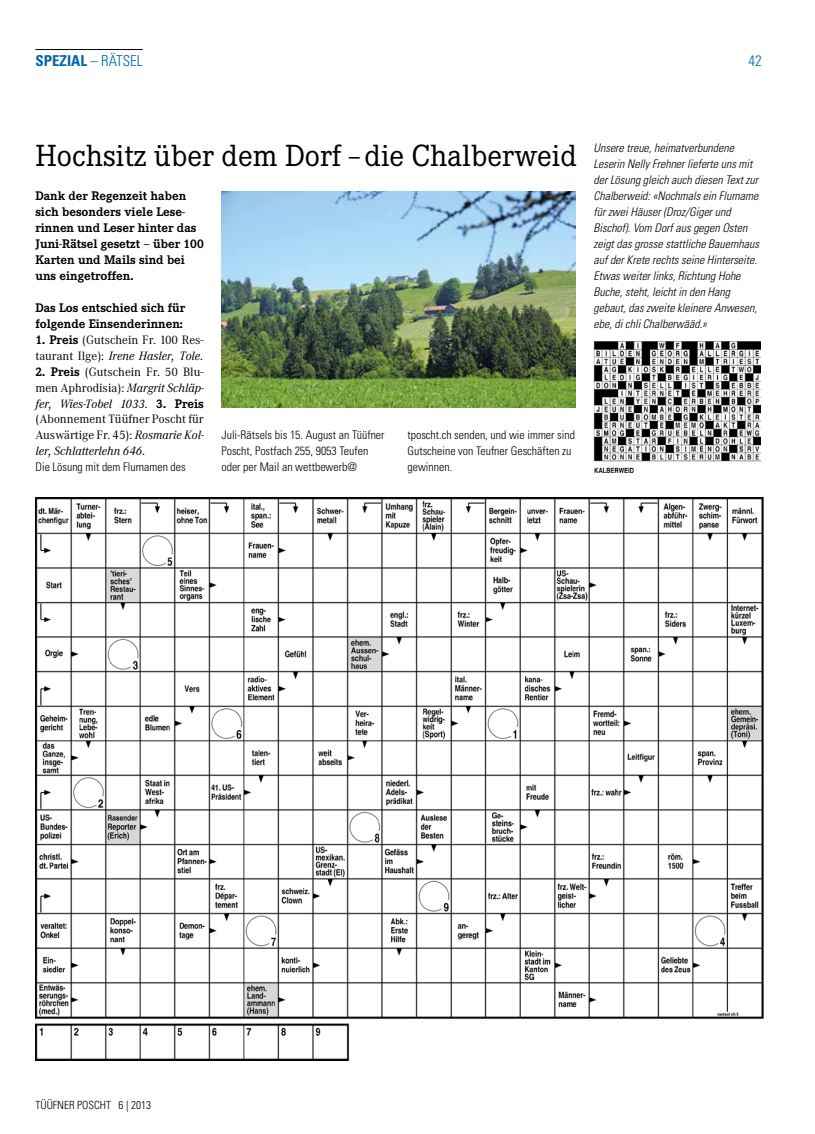
<style>
.page{position:relative;width:815px;height:1134px;background:#fff}
.page>*{position:absolute;margin:0;border:0;box-sizing:border-box;transform-origin:0 0}
.t1{font:30px "Corporate EBQ";color:#000}
.t2{font:700 condensed 15px "Univers LT Std";color:#0066ac}
.t3{font:300 condensed 15px "Univers LT Std";color:#0066ac}
.t4{font:700 12.25px/16px "Corporate EBQ";color:#000}
.t5{font:italic 300 condensed 11.88px/16px "Univers LT Std";color:#000}
.t6{font:11.88px/16px "Corporate ABQ";color:#000}
.t7{font:300 condensed 11.88px/16px "Univers LT Std";color:#000}
.t8{font:300 condensed 11.25px "Univers LT Std";color:#000}
.s1{font-weight:300}
.s2{font-family:"Corporate EBQ";font-weight:700;font-size:12.25px}
.s3{font-style:italic}
</style>
<div class="page">
<hr style="left:35px;top:49px;width:108px;height:1px;background:#000">
<img style="left:35px;top:498px;width:729px;height:563px">
<img style="left:593px;top:341px;width:167px;height:131px">
<img style="left:221px;top:191px;width:355px;height:216px">
<p class="t2" style="left:35px;top:51px;width:109px">SPEZIAL <span class="s1">– RÄTSEL</span></p>
<p class="t3" style="left:748px;top:51px;width:15px">42</p>
<h1 class="t1" style="left:35px;top:138px;width:543px">Hochsitz über dem Dorf – die Chalberweid</h1>
<p class="t4" style="left:35px;top:188px;width:170px">Dank der Regenzeit haben sich besonders viele Lese&shy;rinnen und Leser hinter das<br>Juni-Rätsel gesetzt – über 100<br>Karten und Mails sind bei uns eingetroffen.</p>
<p class="t4" style="left:35px;top:300px;width:151px">Das Los entschied sich für folgende Einsenderinnen:</p>
<p class="t6" style="left:35px;top:332px;width:170px"><span class="s2">1. Preis</span> (Gutschein Fr. 100 Res&shy;taurant Ilge): <span class="s3">Irene Hasler, Tole.</span></p>
<p class="t6" style="left:35px;top:364px;width:170px;text-align:justify"><span class="s2">2. Preis</span> (Gutschein Fr. 50 Blu&shy;men Aphrodisia): <span class="s3">Margrit Schläp&shy;fer, Wies-Tobel 1033.</span> <span class="s2">3. Preis </span>(Abonnement Tüüfner Poscht für Auswärtige Fr. 45): <span class="s3">Rosmarie Kol&shy;ler, Schlatterlehn 646.</span></p>
<p class="t7" style="left:35px;top:459px;width:152px">Die Lösung mit dem Flurnamen des</p>
<p class="t7" style="left:221px;top:427px;width:165px">Juli-Rätsels bis 15. August an Tüüfner<br>Poscht, Postfach 255, 9053 Teufen oder per Mail an wettbewerb@</p>
<p class="t7" style="left:407px;top:427px;width:169px">tposcht.ch senden, und wie immer sind<br>Gutscheine von Teufner Geschäften zu gewinnen.</p>
<p class="t5" style="left:594px;top:140px;width:167px">Unsere treue, heimatverbundene Leserin Nelly Frehner lieferte uns mit der Lösung gleich auch diesen Text zur Chalberweid: «Nochmals ein Flurname für zwei Häuser (Droz/Giger und Bischof). Vom Dorf aus gegen Osten zeigt das grosse stattliche Bauernhaus auf der Krete rechts seine Hinterseite.<br>Etwas weiter links, Richtung Hohe Buche, steht, leicht in den Hang gebaut, das zweite kleinere Anwesen, ebe, di chli Chalberwääd.»</p>
<p class="t8" style="left:35px;top:1098px;width:117px">TÜÜFNER POSCHT 6 | 2013</p>
</div>
